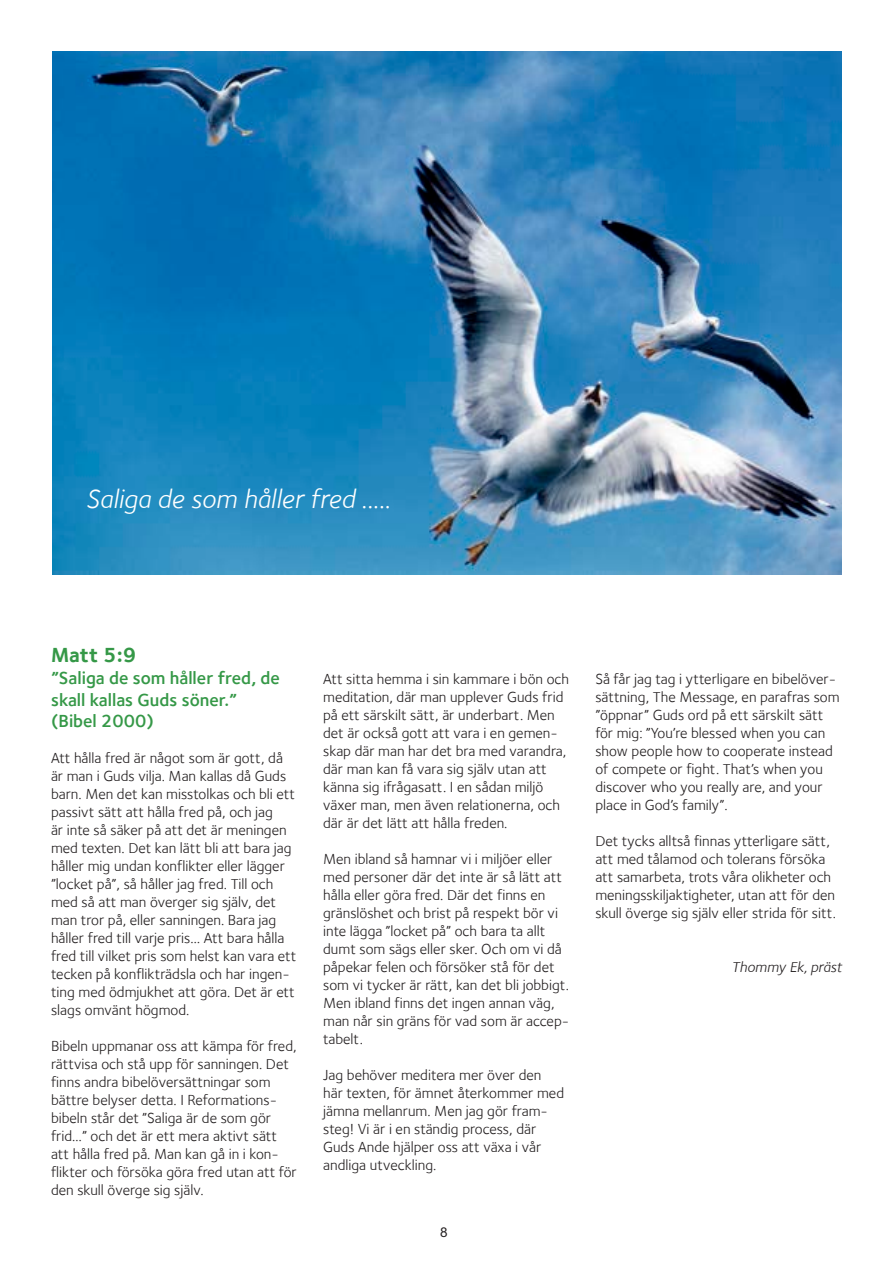
<style>
.page{position:relative;width:893px;height:1263px;background:#fff}
.page>*{position:absolute;margin:0;border:0;box-sizing:border-box;transform-origin:0 0}
.t1{font:italic 27px "Foundry Sterling";color:#fff}
.t2{font:700 21px "Foundry Sterling";color:#359847}
.t3{font:600 18px/21.6px "Foundry Sterling";color:#359847}
.t4{font:15px/18px "Foundry Sterling Book OSF";color:#231f20}
.t5{font:italic 15px "Foundry Sterling";color:#231f20}
.t6{font:13.5px "Arial";color:#231f20}
</style>
<div class="page">
<img style="left:52px;top:51px;width:790px;height:524px">
<h1 class="t1" style="left:86px;top:484px;width:306px">Saliga de som håller fred .....</h1>
<h2 class="t2" style="left:51px;top:643px;width:87px">Matt 5:9</h2>
<p class="t3" style="left:51px;top:667px;width:230px">”Saliga de som håller fred, de skall kallas Guds söner.” (Bibel 2000)</p>
<p class="t4" style="left:51px;top:749px;width:247px">Att hålla fred är något som är gott, då är man i Guds vilja. Man kallas då Guds barn. Men det kan misstolkas och bli ett passivt sätt att hålla fred på, och jag<br>är inte så säker på att det är meningen med texten. Det kan lätt bli att bara jag håller mig undan konflikter eller lägger ”locket på”, så håller jag fred. Till och med så att man överger sig själv, det man tror på, eller sanningen. Bara jag håller fred till varje pris… Att bara hålla fred till vilket pris som helst kan vara ett tecken på konflikträdsla och har ingen&shy;ting med ödmjukhet att göra. Det är ett slags omvänt högmod.</p>
<p class="t4" style="left:51px;top:1037px;width:247px">Bibeln uppmanar oss att kämpa för fred, rättvisa och stå upp för sanningen. Det finns andra bibelöversättningar som bättre belyser detta. I Reformations&shy;bibeln står det ”Saliga är de som gör frid…” och det är ett mera aktivt sätt att hålla fred på. Man kan gå in i kon&shy;flikter och försöka göra fred utan att för den skull överge sig själv.</p>
<p class="t4" style="left:323px;top:670px;width:247px">Att sitta hemma i sin kammare i bön och meditation, där man upplever Guds frid på ett särskilt sätt, är underbart. Men det är också gott att vara i en gemen&shy;skap där man har det bra med varandra, där man kan få vara sig själv utan att känna sig ifrågasatt. I en sådan miljö växer man, men även relationerna, och där är det lätt att hålla freden.</p>
<p class="t4" style="left:323px;top:850px;width:248px">Men ibland så hamnar vi i miljöer eller med personer där det inte är så lätt att hålla eller göra fred. Där det finns en gränslöshet och brist på respekt bör vi inte lägga ”locket på” och bara ta allt dumt som sägs eller sker. Och om vi då påpekar felen och försöker stå för det som vi tycker är rätt, kan det bli jobbigt.<br>Men ibland finns det ingen annan väg, man når sin gräns för vad som är accep&shy;tabelt.</p>
<p class="t4" style="left:323px;top:1066px;width:242px">Jag behöver meditera mer över den här texten, för ämnet återkommer med jämna mellanrum. Men jag gör fram&shy;steg! Vi är i en ständig process, där<br>Guds Ande hjälper oss att växa i vår andliga utveckling.</p>
<p class="t6" style="left:440px;top:1223px;width:9px">8</p>
<p class="t4" style="left:595px;top:670px;width:246px">Så får jag tag i ytterligare en bibelöver&shy;sättning, The Message, en parafras som ”öppnar” Guds ord på ett särskilt sätt för mig: ”You’re blessed when you can show people how to cooperate instead of compete or fight. That’s when you discover who you really are, and your place in God’s family”.</p>
<p class="t4" style="left:595px;top:832px;width:242px">Det tycks alltså finnas ytterligare sätt, att med tålamod och tolerans försöka att samarbeta, trots våra olikheter och meningsskiljaktigheter, utan att för den skull överge sig själv eller strida för sitt.</p>
<p class="t5" style="left:731px;top:958px;width:112px">Thommy Ek, präst</p>
</div>
